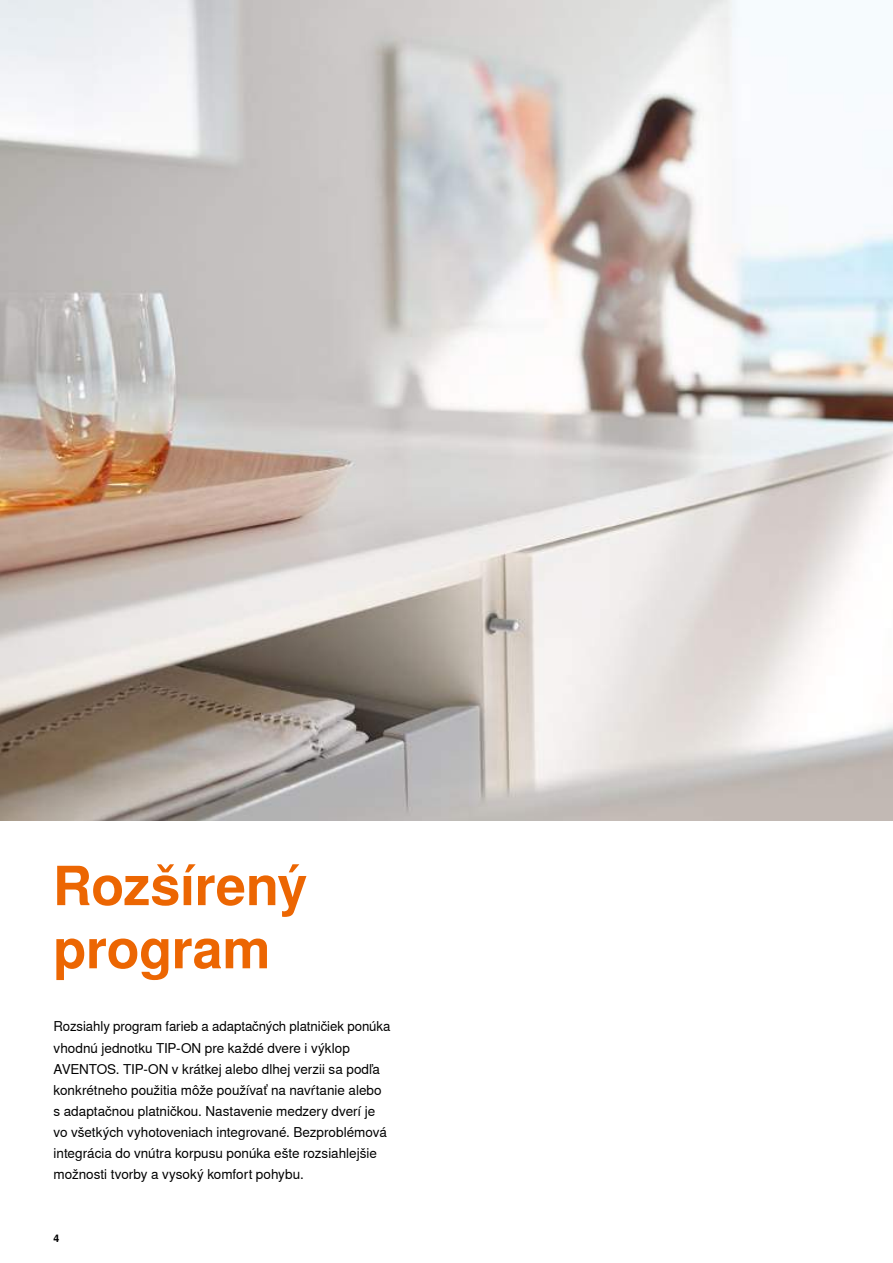
<style>
.page{position:relative;width:893px;height:1263px;background:#fff}
.page>*{position:absolute;margin:0;border:0;box-sizing:border-box;transform-origin:0 0}
.t1{font:700 54px/63.2px "Nimbus Sans Global";letter-spacing:-.005em;color:#ec6602}
.t2{font:13.5px/21px "Nimbus Sans Global";color:#000}
.t3{font:700 10.5px "Nimbus Sans Global";color:#000}
</style>
<div class="page">
<img style="left:0;top:0;width:893px;height:821px">
<h1 class="t1" style="left:53px;top:855px;width:256px">Rozšírený program</h1>
<p class="t2" style="left:54px;top:1016px;width:338px">Rozsiahly program farieb a adaptačných platničiek ponúka vhodnú jednotku TIP-ON pre každé dvere i výklop AVENTOS. TIP-ON v krátkej alebo dlhej verzii sa podľa konkrétneho použitia môže používať na navŕtanie alebo s adaptačnou platničkou. Nastavenie medzery dverí je vo všetkých vyhotoveniach integrované. Bezproblémová integrácia do vnútra korpusu ponúka ešte rozsiahlejšie možnosti tvorby a vysoký komfort pohybu.</p>
<p class="t3" style="left:54px;top:1232px;width:7px">4</p>
</div>
